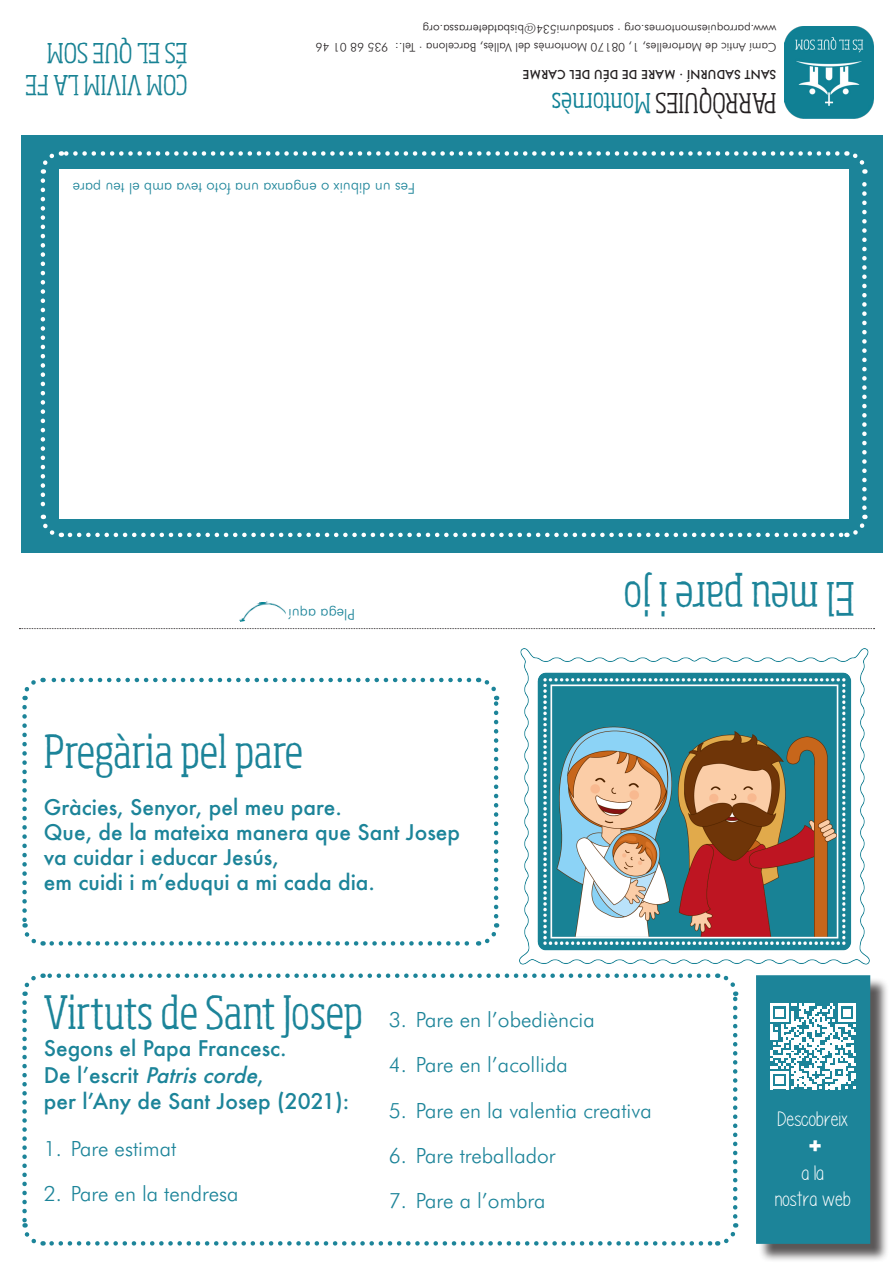
<style>
.page{position:relative;width:893px;height:1263px;background:#fff}
.page>*{position:absolute;margin:0;border:0;box-sizing:border-box;transform-origin:0 0}
.t1{font:300 condensed 45px "Sohoma";color:#1c8499}
.t2{font:300 condensed 27px "Sohoma";color:#188294}
.t3{font:300 condensed 27px "Sohoma";color:#231f20}
.t4{font:800 condensed 24px "Sohoma";color:#fff}
.t5{font:500 21px/26.1px "Futura";color:#1c8499}
.t6{font:300 21px "Futura BT";color:#1c8499}
.t7{font:21px "Please write me a song";color:#fff}
.t8{font:300 15px "Futura BT";color:#1c8499}
.t9{font:300 12px "Futura BT";color:#231f20}
.t10{font:500 12px "Futura";color:#231f20}
.s1{color:#0f8195}
.s2{font-style:italic}
</style>
<div class="page">
<svg style="left:22px;top:1003px;width:22px;height:243px"></svg>
<svg style="left:52px;top:1223px;width:687px;height:23px"></svg>
<svg style="left:716px;top:975px;width:23px;height:241px"></svg>
<svg style="left:22px;top:973px;width:686px;height:23px"></svg>
<img style="left:520px;top:648px;width:349px;height:327px">
<svg style="left:22px;top:707px;width:22px;height:239px"></svg>
<svg style="left:52px;top:923px;width:448px;height:23px"></svg>
<svg style="left:477px;top:677px;width:23px;height:239px"></svg>
<svg style="left:22px;top:677px;width:447px;height:23px"></svg>
<div style="left:22px;top:135px;width:861px;height:418px;background:#1c8499"></div>
<svg style="left:40px;top:181px;width:22px;height:357px"></svg>
<svg style="left:70px;top:515px;width:798px;height:23px"></svg>
<svg style="left:845px;top:151px;width:23px;height:357px"></svg>
<svg style="left:40px;top:151px;width:797px;height:23px"></svg>
<div style="left:60px;top:169px;width:789px;height:350px;background:#fff"></div>
<img style="left:784px;top:27px;width:89px;height:92px">
<svg style="left:19px;top:628px;width:856px;height:1px"></svg>
<img style="left:239px;top:601px;width:47px;height:21px">
<div style="left:758px;top:977px;width:131px;height:285px;background:#231f20;opacity:.75"></div>
<div style="left:756px;top:975px;width:114px;height:269px;background:#1c8499;border:2px solid #1c8499"></div>
<svg style="left:770px;top:1003px;width:86px;height:86px"></svg>
<p class="t2" style="left:187px;top:70px;width:142px;rotate:-180deg">ÉS EL QUE SOM</p>
<p class="t2" style="left:187px;top:102px;width:163px;rotate:-180deg">COM VIVIM LA FE</p>
<p class="t9" style="left:777px;top:37px;width:355px;rotate:-180deg">www.parroquiesmontornes.org · santsadurni534@bisbatdeterrassa.org</p>
<p class="t9" style="left:777px;top:55px;width:462px;rotate:-180deg">Camí Antic de Martorelles, 1, 08170 Montornès del Vallès, Barcelona · Tel.: 935 68 01 46</p>
<p class="t10" style="left:777px;top:83px;width:255px;rotate:-180deg">SANT SADURNÍ · MARE DE DÉU DEL CARME</p>
<p class="t3" style="left:777px;top:120px;width:226px;rotate:-180deg">PARRÒQUIES <span class="s1">Montornès</span></p>
<p class="t8" style="left:415px;top:198px;width:344px;rotate:-180deg">Fes un dibuix o enganxa una foto teva amb el teu pare</p>
<p class="t8" style="left:355px;top:624px;width:68px;rotate:-180deg">Plega aquí</p>
<p class="t1" style="left:44px;top:722px;width:261px">Pregària pel pare</p>
<p class="t5" style="left:44px;top:793px;width:300px">Gràcies, Senyor, pel meu pare.</p>
<p class="t5" style="left:44px;top:818px;width:418px">Que, de la mateixa manera que Sant Josep</p>
<p class="t5" style="left:44px;top:844px;width:237px">va cuidar i educar Jesús,</p>
<p class="t5" style="left:44px;top:869px;width:333px">em cuidi i m’eduqui a mi cada dia.</p>
<p class="t1" style="left:855px;top:627px;width:233px;rotate:-180deg">El meu pare i jo</p>
<p class="t1" style="left:44px;top:984px;width:321px">Virtuts de Sant Josep</p>
<p class="t5" style="left:44px;top:1035px;width:307px">Segons el Papa Francesc.<br>D e l ’ e s c r i t <span class="s2">Patriscorde</span>,<br>per l’Any de Sant Josep (2021):</p>
<p class="t6" style="left:44px;top:1136px;width:134px">1. Pare estimat</p>
<p class="t6" style="left:44px;top:1181px;width:196px">2. Pare en la tendresa</p>
<p class="t6" style="left:389px;top:1007px;width:207px">3. Pare en l’obediència</p>
<p class="t6" style="left:389px;top:1052px;width:180px">4. Pare en l’acollida</p>
<p class="t6" style="left:389px;top:1097px;width:264px">5. Pare en la valentia creativa</p>
<p class="t6" style="left:389px;top:1142px;width:168px">6. Pare treballador</p>
<p class="t6" style="left:389px;top:1187px;width:158px">7. Pare a l’ombra</p>
<p class="t7" style="left:778px;top:1108px;width:72px">Descobreix</p>
<p class="t4" style="left:809px;top:1133px;width:14px">+</p>
<p class="t7" style="left:802px;top:1162px;width:24px">a la</p>
<p class="t7" style="left:775px;top:1187px;width:77px">nostra web</p>
</div>
